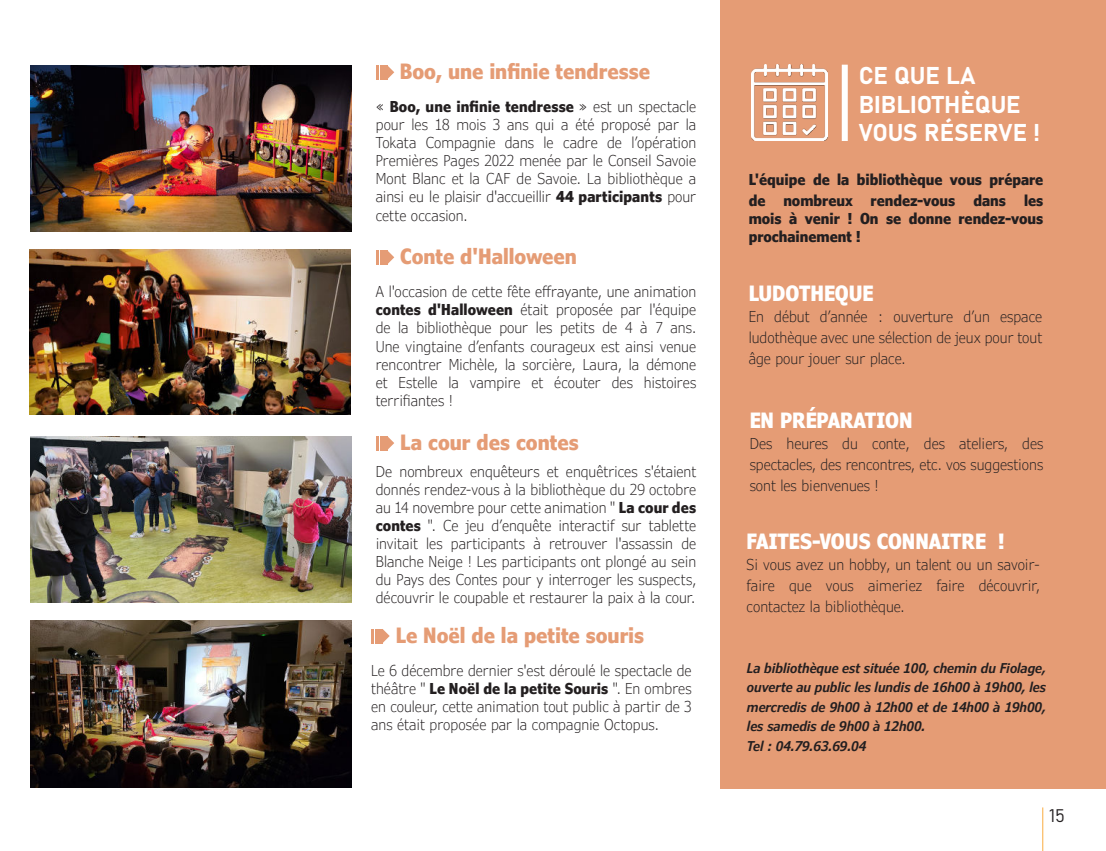
<style>
.page{position:relative;width:1106px;height:851px;background:#fff}
.page>*{position:absolute;margin:0;border:0;box-sizing:border-box;transform-origin:0 0}
.t1{font:24px/28.8px "Bahnschrift";color:#fff}
.t2{font:700 condensed 21px "Verdana Pro";color:#e59c75}
.t3{font:700 condensed 21px "Verdana Pro";color:#fff}
.t4{font:18px "Bahnschrift";color:#231f20}
.t5{font:300 condensed 15px/18px "Verdana Pro";color:#231f20;text-align:justify}
.t6{font:700 condensed 15px/21px "Verdana Pro";color:#231f20}
.t7{font:italic 600 condensed 13.5px/19.5px "Verdana Pro";color:#231f20}
.s1{font-weight:700}
</style>
<div class="page">
<div style="left:720px;top:0;width:386px;height:788px;background:#e59c75"></div>
<img style="left:30px;top:249px;width:320px;height:166px">
<img style="left:31px;top:436px;width:320px;height:166px">
<img style="left:31px;top:620px;width:320px;height:167px">
<img style="left:31px;top:65px;width:320px;height:167px">
<hr style="left:1042px;top:807px;width:1px;height:43px;background:#fbb655">
<img style="left:751px;top:65px;width:76px;height:76px">
<div style="left:841px;top:65px;width:6px;height:76px;background:#fff"></div>
<svg style="left:376px;top:250px;width:18px;height:14px"></svg>
<svg style="left:376px;top:436px;width:18px;height:14px"></svg>
<svg style="left:382px;top:629px;width:8px;height:14px"></svg>
<div style="left:375px;top:628px;width:7px;height:15px;background:#e59c75"></div>
<hr style="left:371px;top:628px;width:3px;height:15px;background:#e59c75">
<svg style="left:376px;top:65px;width:18px;height:14px"></svg>
<h2 class="t2" style="left:400px;top:57px;width:252px">Boo, une infinie tendresse</h2>
<p class="t5" style="left:376px;top:99px;width:322px">« <span class="s1">Boo, une infinie tendresse</span> » est un spectacle pour les 18 mois 3 ans qui a été proposé par la Tokata Compagnie dans le cadre de l’opération Premières Pages 2022 menée par le Conseil Savoie Mont Blanc et la CAF de Savoie. La bibliothèque a ainsi eu le plaisir d'accueillir <span class="s1">44 participants</span> pour cette occasion.</p>
<h2 class="t2" style="left:400px;top:248px;width:178px">Conte d'Halloween</h2>
<p class="t5" style="left:376px;top:283px;width:322px">A l'occasion de cette fête effrayante, une animation <span class="s1">contes d'Halloween</span> était proposée par l'équipe de la bibliothèque pour les petits de 4 à 7 ans.<br>Une vingtaine d’enfants courageux est ainsi venue rencontrer Michèle, la sorcière, Laura, la démone et Estelle la vampire et écouter des histoires terrifiantes !</p>
<h2 class="t2" style="left:400px;top:434px;width:180px">La cour des contes</h2>
<p class="t5" style="left:376px;top:463px;width:322px">De nombreux enquêteurs et enquêtrices s'étaient donnés rendez-vous à la bibliothèque du 29 octobre au 14 novembre pour cette animation " <span class="s1">La cour des contes</span> ". Ce jeu d’enquête interactif sur tablette invitait les participants à retrouver l'assassin de Blanche Neige ! Les participants ont plongé au sein du Pays des Contes pour y interroger les suspects, découvrir le coupable et restaurer la paix à la cour.</p>
<h2 class="t2" style="left:396px;top:626px;width:250px">Le Noël de la petite souris</h2>
<p class="t5" style="left:371px;top:662px;width:322px">Le 6 décembre dernier s'est déroulé le spectacle de théâtre " <span class="s1">Le Noël de la petite Souris</span> ". En ombres en couleur, cette animation tout public à partir de 3 ans était proposée par la compagnie Octopus.</p>
<h1 class="t1" style="left:858px;top:60px;width:183px">CE QUE LA<br>BIBLIOTHÈQUE<br>VOUS RÉSERVE !</h1>
<p class="t6" style="left:748px;top:170px;width:296px">L'équipe de la bibliothèque vous prépare de nombreux rendez-vous dans les</p>
<p class="t6" style="left:748px;top:211px;width:296px;line-height:18px">mois à venir ! On se donne rendez-vous prochainement !</p>
<h2 class="t3" style="left:748px;top:284px;width:126px">LUDOTHEQUE</h2>
<p class="t5" style="left:748px;top:307px;width:295px;line-height:21px">En début d’année : ouverture d’un espace ludothèque avec une sélection de jeux pour tout âge pour jouer sur place.</p>
<h2 class="t3" style="left:749px;top:412px;width:164px">EN PRÉPARATION</h2>
<p class="t5" style="left:749px;top:434px;width:295px;line-height:21px">Des heures du conte, des ateliers, des spectacles, des rencontres, etc. vos suggestions sont les bienvenues !</p>
<h2 class="t3" style="left:746px;top:533px;width:260px">FAITES-VOUS CONNAITRE !</h2>
<p class="t5" style="left:746px;top:555px;width:295px;line-height:21px">Si vous avez un hobby, un talent ou un savoir&shy;faire que vous aimeriez faire découvrir, contactez la bibliothèque.</p>
<p class="t7" style="left:747px;top:659px;width:300px">La bibliothèque est située 100, chemin du Fiolage, ouverte au public les lundis de 16h00 à 19h00, les mercredis de 9h00 à 12h00 et de 14h00 à 19h00, les samedis de 9h00 à 12h00.<br>Tel : 04.79.63.69.04</p>
<p class="t4" style="left:1049px;top:808px;width:17px">15</p>
</div>
